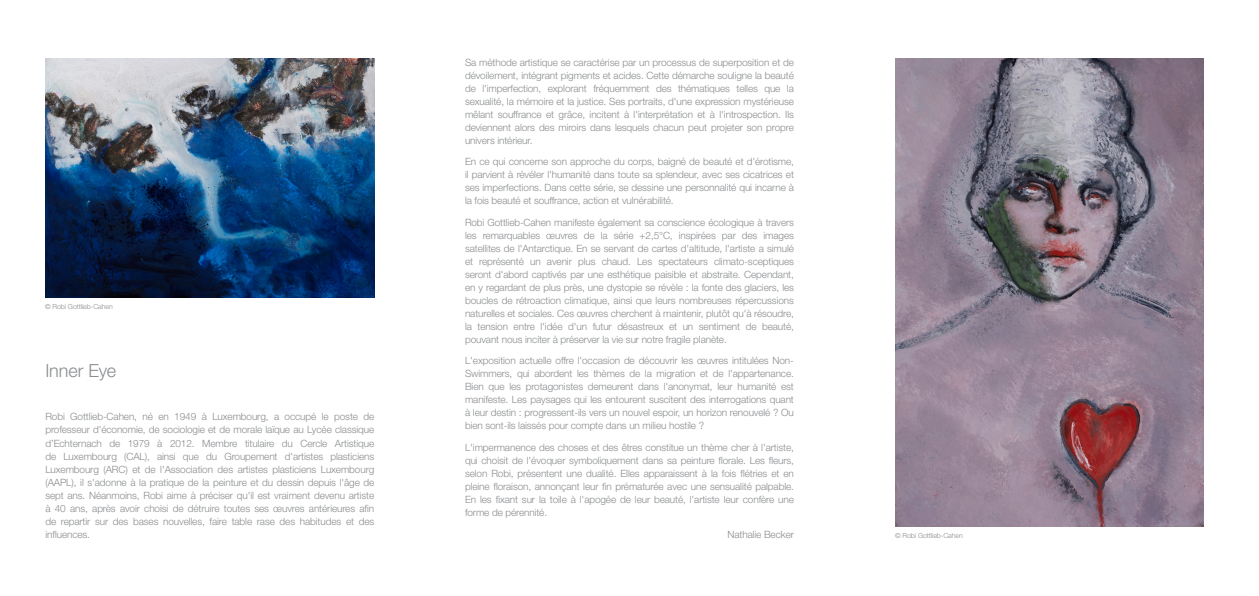
<style>
.page{position:relative;width:1259px;height:596px;background:#fff}
.page>*{position:absolute;margin:0;border:0;box-sizing:border-box;transform-origin:0 0}
.t1{font:300 18px "Helvetica Neue LT Std";letter-spacing:-.005em;color:#8a8c8f}
.t2{font:300 10px/13px "Helvetica Neue LT Std";letter-spacing:-.01em;color:#8a8c8f;text-align:justify}
.t3{font:300 7px "Helvetica Neue LT Std";letter-spacing:-.01em;color:#8a8c8f}
</style>
<div class="page">
<img style="left:45px;top:58px;width:329px;height:239px">
<img style="left:895px;top:58px;width:308px;height:468px">
<p class="t3" style="left:45px;top:301px;width:69px">© Robi Gottlieb-Cahen</p>
<p class="t1" style="left:45px;top:360px;width:72px">Inner Eye</p>
<p class="t2" style="left:45px;top:410px;width:330px">Robi Gottlieb-Cahen, né en 1949 à Luxembourg, a occupé le poste de professeur d'économie, de sociologie et de morale laïque au Lycée classique d’Echternach de 1979 à 2012. Membre titulaire du Cercle Artistique de Luxembourg (CAL), ainsi que du Groupement d'artistes plasticiens Luxembourg (ARC) et de l'Association des artistes plasticiens Luxembourg (AAPL), il s'adonne à la pratique de la peinture et du dessin depuis l'âge de sept ans. Néanmoins, Robi aime à préciser qu'il est vraiment devenu artiste à 40 ans, après avoir choisi de détruire toutes ses œuvres antérieures afin de repartir sur des bases nouvelles, faire table rase des habitudes et des influences.</p>
<p class="t2" style="left:465px;top:55px;width:330px">Sa méthode artistique se caractérise par un processus de superposition et de dévoilement, intégrant pigments et acides. Cette démarche souligne la beauté de l'imperfection, explorant fréquemment des thématiques telles que la sexualité, la mémoire et la justice. Ses portraits, d'une expression mystérieuse mêlant souffrance et grâce, incitent à l'interprétation et à l'introspection. Ils deviennent alors des miroirs dans lesquels chacun peut projeter son propre univers intérieur.</p>
<p class="t2" style="left:465px;top:155px;width:330px">En ce qui concerne son approche du corps, baigné de beauté et d'érotisme, il parvient à révéler l'humanité dans toute sa splendeur, avec ses cicatrices et ses imperfections. Dans cette série, se dessine une personnalité qui incarne à la fois beauté et souffrance, action et vulnérabilité.</p>
<p class="t2" style="left:465px;top:215px;width:330px">Robi Gottlieb-Cahen manifeste également sa conscience écologique à travers les remarquables œuvres de la série +2,5°C, inspirées par des images satellites de l'Antarctique. En se servant de cartes d'altitude, l'artiste a simulé et représenté un avenir plus chaud. Les spectateurs climato-sceptiques seront d'abord captivés par une esthétique paisible et abstraite. Cependant, en y regardant de plus près, une dystopie se révèle : la fonte des glaciers, les boucles de rétroaction climatique, ainsi que leurs nombreuses répercussions naturelles et sociales. Ces œuvres cherchent à maintenir, plutôt qu'à résoudre, la tension entre l'idée d'un futur désastreux et un sentiment de beauté, pouvant nous inciter à préserver la vie sur notre fragile planète.</p>
<p class="t2" style="left:465px;top:354px;width:330px">L'exposition actuelle offre l'occasion de découvrir les œuvres intitulées Non-Swimmers, qui abordent les thèmes de la migration et de l'appartenance.<br>Bien que les protagonistes demeurent dans l'anonymat, leur humanité est manifeste. Les paysages qui les entourent suscitent des interrogations quant à leur destin : progressent-ils vers un nouvel espoir, un horizon renouvelé ? Ou bien sont-ils laissés pour compte dans un milieu hostile ?</p>
<p class="t2" style="left:465px;top:440px;width:330px">L'impermanence des choses et des êtres constitue un thème cher à l'artiste, qui choisit de l'évoquer symboliquement dans sa peinture florale. Les fleurs, selon Robi, présentent une dualité. Elles apparaissent à la fois flétries et en pleine floraison, annonçant leur fin prématurée avec une sensualité palpable.<br>En les fixant sur la toile à l'apogée de leur beauté, l'artiste leur confère une forme de pérennité.</p>
<p class="t2" style="left:727px;top:527px;width:68px">Nathalie Becker</p>
<p class="t3" style="left:895px;top:530px;width:69px">© Robi Gottlieb-Cahen</p>
</div>
